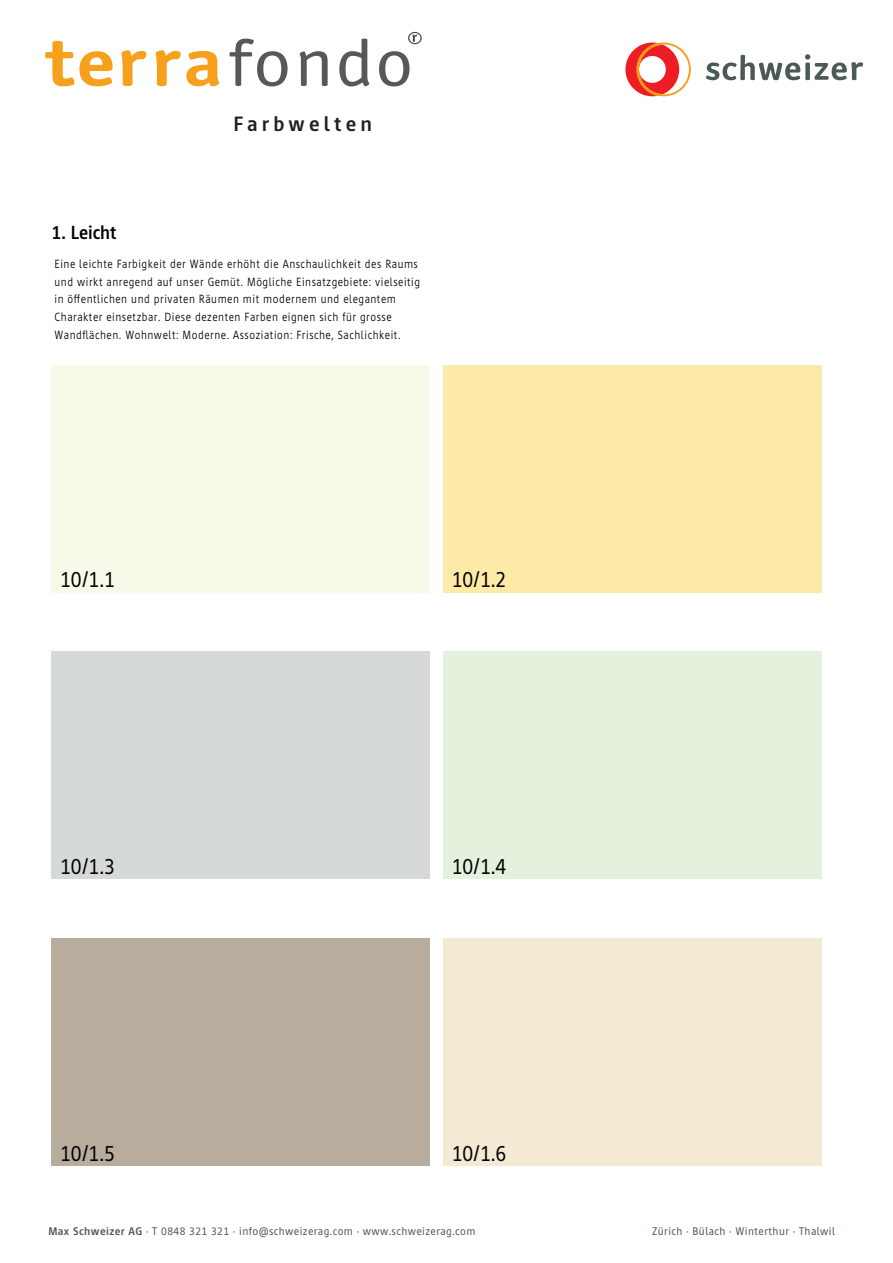
<style>
.page{position:relative;width:893px;height:1263px;background:#fff}
.page>*{position:absolute;margin:0;border:0;box-sizing:border-box;transform-origin:0 0}
.t1{font:22.5px "Cast";color:#000001;scale:.94 1}
.t2{font:700 21px "Cast";letter-spacing:.2em;color:#231f20}
.t3{font:700 19.2px "Cast";color:#000001;scale:.94 1}
.t4{font:300 12px/17.7px "Cast";letter-spacing:.05em;color:#000001;scale:.94 1}
.t5{font:11.25px "Cast";letter-spacing:.04em;color:#4b5a52}
.s1{font-weight:700}
</style>
<div class="page">
<div style="left:52px;top:365px;width:378px;height:227px;background:#f7fae8"></div>
<div style="left:52px;top:652px;width:378px;height:227px;background:#d5dad7"></div>
<div style="left:52px;top:938px;width:378px;height:228px;background:#b8ac9d"></div>
<div style="left:443px;top:365px;width:379px;height:227px;background:#fdeaa7"></div>
<div style="left:443px;top:652px;width:379px;height:227px;background:#e4f1dd"></div>
<div style="left:443px;top:938px;width:379px;height:228px;background:#f4e9d3"></div>
<svg style="left:706px;top:54px;width:157px;height:26px"></svg>
<svg style="left:625px;top:43px;width:66px;height:53px"></svg>
<svg style="left:121px;top:50px;width:26px;height:36px"></svg>
<svg style="left:155px;top:50px;width:65px;height:37px"></svg>
<svg style="left:45px;top:41px;width:68px;height:45px"></svg>
<svg style="left:379px;top:51px;width:31px;height:35px"></svg>
<svg style="left:339px;top:39px;width:30px;height:47px"></svg>
<svg style="left:299px;top:51px;width:29px;height:35px"></svg>
<svg style="left:229px;top:39px;width:59px;height:47px"></svg>
<svg style="left:408px;top:32px;width:14px;height:12px"></svg>
<h2 class="t2" style="left:233px;top:111px;width:140px">Farbwelten</h2>
<h3 class="t3" style="left:52px;top:222px;width:71px">1. Leicht</h3>
<p class="t4" style="left:55px;top:255px;width:390px">Eine leichte Farbigkeit der Wände erhöht die Anschaulichkeit des Raums und wirkt anregend auf unser Gemüt. Mögliche Einsatzgebiete: vielseitig in öffentlichen und privaten Räumen mit modernem und elegantem Charakter einsetzbar. Diese dezenten Farben eignen sich für grosse Wandflächen. Wohnwelt: Moderne. Assoziation: Frische, Sachlichkeit.</p>
<h1 class="t1" style="left:60px;top:567px;width:60px">10/1.1</h1>
<h1 class="t1" style="left:452px;top:567px;width:60px">10/1.2</h1>
<h1 class="t1" style="left:60px;top:854px;width:60px">10/1.3</h1>
<h1 class="t1" style="left:60px;top:1141px;width:60px">10/1.5</h1>
<h1 class="t1" style="left:452px;top:854px;width:60px">10/1.4</h1>
<h1 class="t1" style="left:452px;top:1141px;width:60px">10/1.6</h1>
<p class="t5" style="left:48px;top:1225px;width:428px"><span class="s1">Max Schweizer AG</span> · T 0848 321 321 · info@schweizerag.com · www.schweizerag.com</p>
<p class="t5" style="left:652px;top:1225px;width:184px">Zürich · Bülach · Winterthur · Thalwil</p>
</div>
